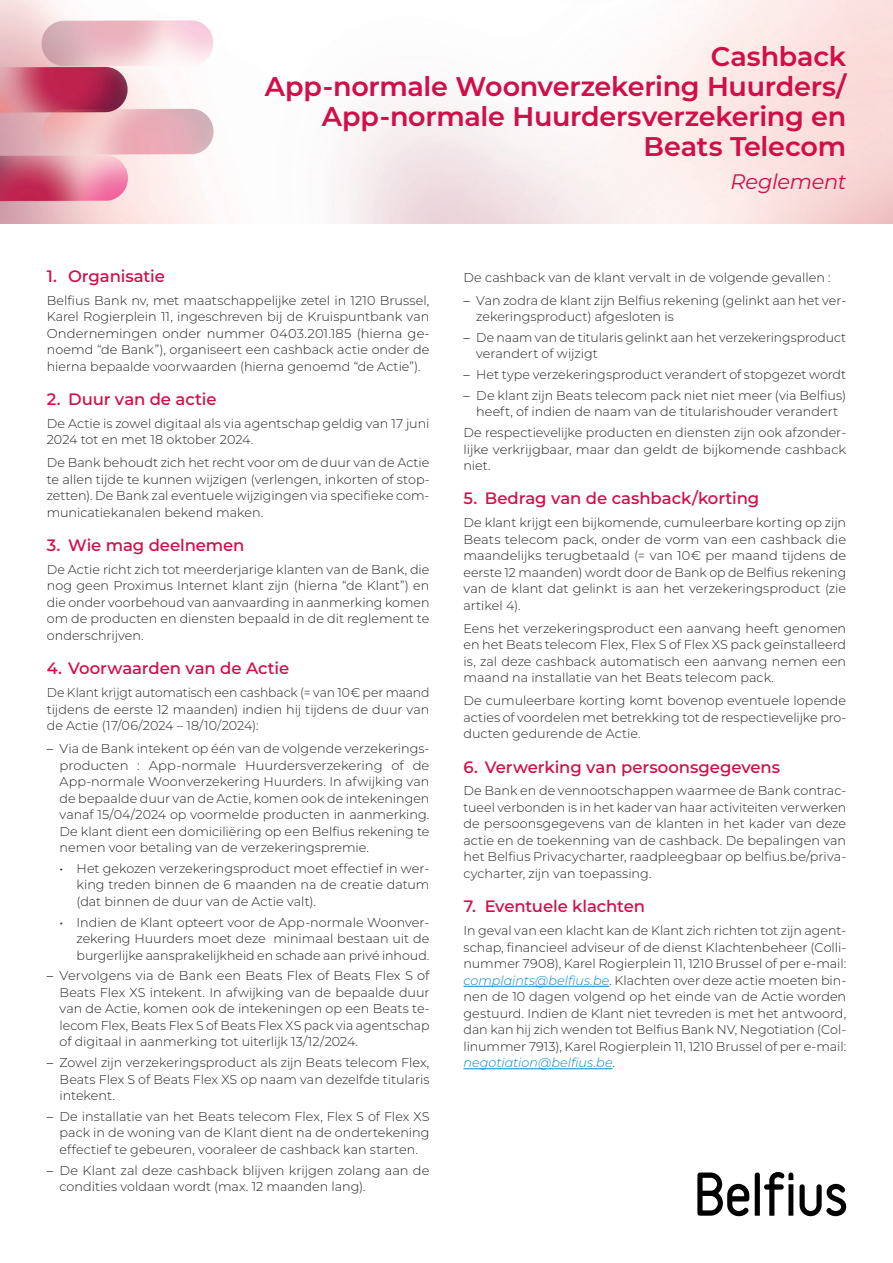
<style>
.page{position:relative;width:893px;height:1263px;background:#fff}
.page>*{position:absolute;margin:0;border:0;box-sizing:border-box;transform-origin:0 0}
.t1{font:700 27px/30px "Belfius 21";letter-spacing:-.01em;color:#d20e49;text-align:right}
.t2{font:italic 21px "Belfius 21";letter-spacing:-.015em;color:#d20e49}
.t3{font:600 16.5px "Belfius 21";letter-spacing:-.005em;color:#d20e49}
.t4{font:300 12.75px/16.5px "Belfius 21";color:#231f20;text-align:justify}
.s1{font-weight:400}
.s2{font-style:italic;color:#0089cf}
</style>
<div class="page">
<img style="left:0;top:0;width:893px;height:223px">
<svg style="left:697px;top:1172px;width:52px;height:44px"></svg>
<svg style="left:755px;top:1172px;width:38px;height:44px"></svg>
<svg style="left:799px;top:1184px;width:47px;height:32px"></svg>
<hr style="left:463px;top:986px;width:146px;height:1px;background:#0089cf">
<hr style="left:463px;top:1068px;width:149px;height:1px;background:#0089cf">
<h1 class="t1" style="left:265px;top:41px;width:583px">Cashback<br>App-normale Woonverzekering Huurders/<br>App-normale Huurdersverzekering en<br>Beats Telecom</h1>
<h2 class="t2" style="left:730px;top:168px;width:117px">Reglement</h2>
<p class="t3" style="left:47px;top:265px;width:120px">1. Organisatie</p>
<p class="t4" style="left:47px;top:292px;width:384px">Belfius Bank nv, met maatschappelijke zetel in 1210 Brussel, Karel Rogierplein 11, ingeschreven bij de Kruispuntbank van Ondernemingen onder nummer 0403.201.185 (hierna ge&shy;noemd “de Bank”), organiseert een cashback actie onder de hierna bepaalde voorwaarden (hierna genoemd “de Actie”).</p>
<p class="t3" style="left:47px;top:389px;width:171px">2. Duur van de actie</p>
<p class="t4" style="left:47px;top:415px;width:384px">De Actie is zowel digitaal als via agentschap geldig van 17 juni<br>2024 tot en met 18 oktober 2024.</p>
<p class="t4" style="left:47px;top:454px;width:384px">De Bank behoudt zich het recht voor om de duur van de Actie te allen tijde te kunnen wijzigen (verlengen, inkorten of stop&shy;zetten). De Bank zal eventuele wijzigingen via specifieke com&shy;municatiekanalen bekend maken.</p>
<p class="t3" style="left:47px;top:535px;width:199px">3. Wie mag deelnemen</p>
<p class="t4" style="left:47px;top:561px;width:384px">De Actie richt zich tot meerderjarige klanten van de Bank, die nog geen Proximus Internet klant zijn (hierna “de Klant”) en die onder voorbehoud van aanvaarding in aanmerking komen om de producten en diensten bepaald in de dit reglement te onderschrijven.</p>
<p class="t3" style="left:47px;top:658px;width:244px">4. Voorwaarden van de Actie</p>
<p class="t4" style="left:47px;top:684px;width:384px">De Klant krijgt automatisch een cashback (= van 10€ per maand tijdens de eerste 12 maanden) indien hij tijdens de duur van de Actie (17/06/2024 – 18/10/2024):</p>
<p class="t4" style="left:60px;top:740px;width:371px;text-indent:-13px"><span class="s1">–</span> Via de Bank intekent op één van de volgende verzekerings&shy;producten : App-normale Huurdersverzekering of de App-normale Woonverzekering Huurders. In afwijking van de bepaalde duur van de Actie, komen ook de intekeningen vanaf 15/04/2024 op voormelde producten in aanmerking.<br>De klant dient een domiciliëring op een Belfius rekening te nemen voor betaling van de verzekeringspremie.</p>
<p class="t4" style="left:77px;top:860px;width:354px;text-indent:-17px"><span class="s1">•</span> Het gekozen verzekeringsproduct moet effectief in wer&shy;king treden binnen de 6 maanden na de creatie datum (dat binnen de duur van de Actie valt).</p>
<p class="t4" style="left:77px;top:914px;width:354px;text-indent:-17px"><span class="s1">•</span> Indien de Klant opteert voor de App-normale Woonver&shy;zekering Huurders moet deze minimaal bestaan uit de burgerlijke aansprakelijkheid en schade aan privé inhoud.</p>
<p class="t4" style="left:60px;top:968px;width:371px;text-indent:-13px"><span class="s1">–</span> Vervolgens via de Bank een Beats Flex of Beats Flex S of Beats Flex XS intekent. In afwijking van de bepaalde duur van de Actie, komen ook de intekeningen op een Beats te&shy;lecom Flex, Beats Flex S of Beats Flex XS pack via agentschap of digitaal in aanmerking tot uiterlijk 13/12/2024.</p>
<p class="t4" style="left:60px;top:1054px;width:371px;text-indent:-13px"><span class="s1">–</span> Zowel zijn verzekeringsproduct als zijn Beats telecom Flex, Beats Flex S of Beats Flex XS op naam van dezelfde titularis intekent.</p>
<p class="t4" style="left:60px;top:1108px;width:371px;text-indent:-13px"><span class="s1">–</span> De installatie van het Beats telecom Flex, Flex S of Flex XS pack in de woning van de Klant dient na de ondertekening effectief te gebeuren, vooraleer de cashback kan starten.</p>
<p class="t4" style="left:60px;top:1162px;width:371px;text-indent:-13px"><span class="s1">–</span> De Klant zal deze cashback blijven krijgen zolang aan de condities voldaan wordt (max. 12 maanden lang).</p>
<p class="t4" style="left:463px;top:269px;width:369px">De cashback van de klant vervalt in de volgende gevallen :</p>
<p class="t4" style="left:476px;top:292px;width:371px;text-indent:-13px"><span class="s1">–</span> Van zodra de klant zijn Belfius rekening (gelinkt aan het ver&shy;zekeringsproduct) afgesloten is</p>
<p class="t4" style="left:476px;top:329px;width:371px;text-indent:-13px"><span class="s1">–</span> De naam van de titularis gelinkt aan het verzekeringsproduct verandert of wijzigt</p>
<p class="t4" style="left:463px;top:366px;width:384px"><span class="s1">–</span> Het type verzekeringsproduct verandert of stopgezet wordt</p>
<p class="t4" style="left:463px;top:387px;width:384px;text-align:center"><span class="s1">–</span> De klant zijn Beats telecom pack niet niet meer (via Belfius) heeft, of indien de naam van de titularishouder verandert</p>
<p class="t4" style="left:463px;top:424px;width:384px">De respectievelijke producten en diensten zijn ook afzonder&shy;lijke verkrijgbaar, maar dan geldt de bijkomende cashback niet.</p>
<p class="t3" style="left:463px;top:488px;width:297px">5. Bedrag van de cashback/korting</p>
<p class="t4" style="left:463px;top:514px;width:384px">De klant krijgt een bijkomende, cumuleerbare korting op zijn Beats telecom pack, onder de vorm van een cashback die maandelijks terugbetaald (= van 10€ per maand tijdens de eerste 12 maanden) wordt door de Bank op de Belfius rekening van de klant dat gelinkt is aan het verzekeringsproduct (zie artikel 4).</p>
<p class="t4" style="left:463px;top:620px;width:384px">Eens het verzekeringsproduct een aanvang heeft genomen en het Beats telecom Flex, Flex S of Flex XS pack geïnstalleerd is, zal deze cashback automatisch een aanvang nemen een maand na installatie van het Beats telecom pack.</p>
<p class="t4" style="left:463px;top:692px;width:384px">De cumuleerbare korting komt bovenop eventuele lopende acties of voordelen met betrekking tot de respectievelijke pro&shy;ducten gedurende de Actie.</p>
<p class="t3" style="left:463px;top:756px;width:318px">6. Verwerking van persoonsgegevens</p>
<p class="t4" style="left:463px;top:783px;width:384px">De Bank en de vennootschappen waarmee de Bank contrac&shy;tueel verbonden is in het kader van haar activiteiten verwerken de persoonsgegevens van de klanten in het kader van deze actie en de toekenning van de cashback. De bepalingen van het Belfius Privacycharter, raadpleegbaar op belfius.be/priva&shy;cycharter, zijn van toepassing.</p>
<p class="t3" style="left:463px;top:896px;width:183px">7. Eventuele klachten</p>
<p class="t4" style="left:463px;top:922px;width:384px">In geval van een klacht kan de Klant zich richten tot zijn agent&shy;schap, financieel adviseur of de dienst Klachtenbeheer (Colli&shy;nummer 7908), Karel Rogierplein 11, 1210 Brussel of per e-mail: <span class="s2">complaints@belfius.be</span>. Klachten over deze actie moeten bin&shy;nen de 10 dagen volgend op het einde van de Actie worden gestuurd. Indien de Klant niet tevreden is met het antwoord, dan kan hij zich wenden tot Belfius Bank NV, Negotiation (Col&shy;linummer 7913), Karel Rogierplein 11, 1210 Brussel of per e-mail: <span class="s2">negotiation@belfius.be</span>.</p>
</div>
